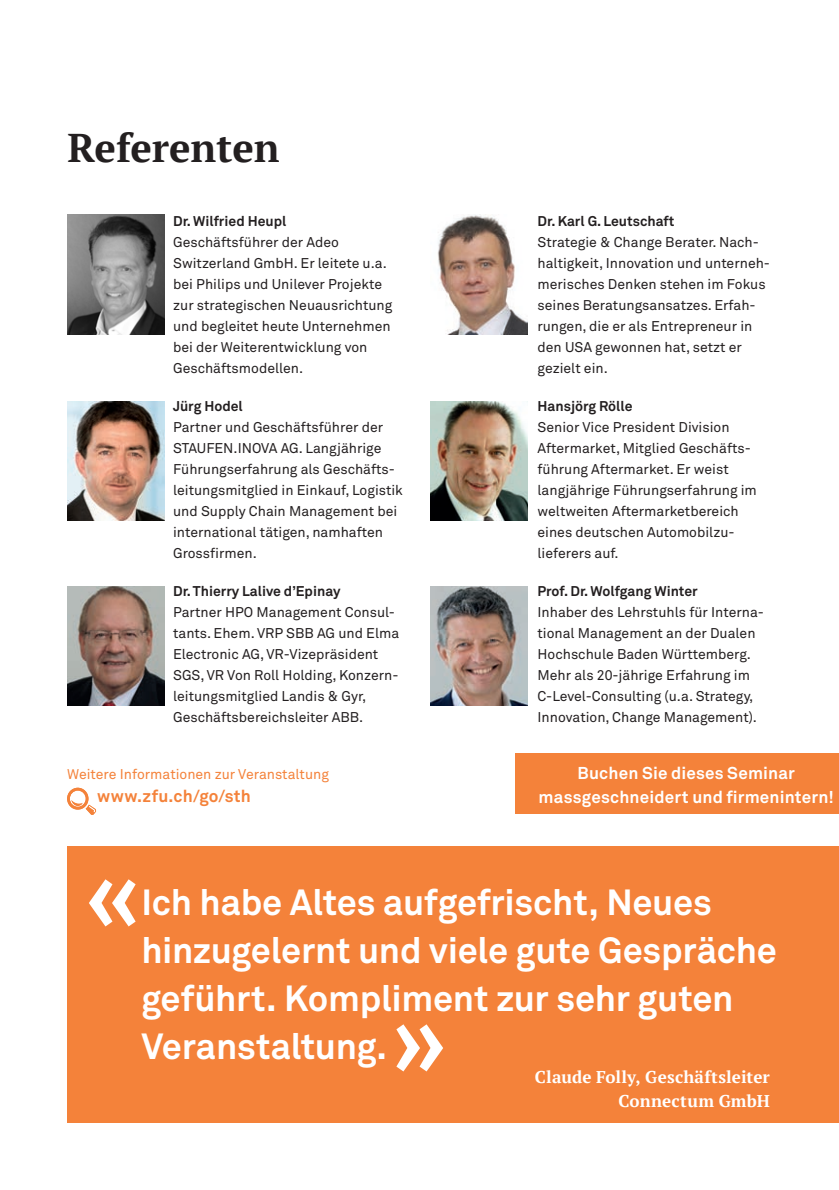
<style>
.page{position:relative;width:839px;height:1190px;background:#fff}
.page>*{position:absolute;margin:0;border:0;box-sizing:border-box;transform-origin:0 0}
.t1{font:700 96px "Akkurat Office";color:#fff}
.t2{font:700 40px "PT Serif";color:#231f20}
.t3{font:700 36px/48px "Akkurat Office";letter-spacing:-.005em;color:#fff}
.t4{font:700 17px/24px "Akkurat Office";letter-spacing:.01em;color:#fff;text-align:center}
.t5{font:700 17px/24px "PT Serif";letter-spacing:.005em;color:#fff;text-align:right}
.t6{font:700 17px "Akkurat Office";letter-spacing:.015em;color:#f4823a}
.t7{font:14px/21px "Akkurat Office";color:#231f20}
.t8{font:700 14px "Akkurat Office";color:#231f20}
.t9{font:14px "Akkurat Office";color:#f4823a}
</style>
<div class="page">
<div style="left:68px;top:846px;width:770px;height:276px;background:#f4823a"></div>
<svg style="left:67px;top:787px;width:29px;height:28px"></svg>
<img style="left:68px;top:215px;width:96px;height:119px">
<img style="left:68px;top:401px;width:96px;height:119px">
<img style="left:68px;top:586px;width:96px;height:119px">
<img style="left:437px;top:215px;width:90px;height:119px">
<img style="left:430px;top:401px;width:97px;height:119px">
<img style="left:430px;top:586px;width:97px;height:119px">
<div style="left:515px;top:753px;width:323px;height:61px;background:#f4823a"></div>
<h2 class="t2" style="left:68px;top:121px;width:213px">Referenten</h2>
<p class="t8" style="left:173px;top:212px;width:115px">Dr. Wilfried Heupl</p>
<p class="t7" style="left:173px;top:232px;width:221px">Geschäftsführer der Adeo<br>Switzerland GmbH. Er leitete u.a. bei Philips und Unilever Projekte zur strategischen Neuausrichtung und begleitet heute Unternehmen bei der Weiterentwicklung von<br>Geschäftsmodellen.</p>
<p class="t8" style="left:173px;top:397px;width:71px">Jürg Hodel</p>
<p class="t7" style="left:173px;top:417px;width:231px">Partner und Geschäftsführer der<br>STAUFEN.INOVA AG. Langjährige<br>Führungserfahrung als Geschäfts&shy;leitungsmitglied in Einkauf, Logistik und Supply Chain Management bei international tätigen, namhaften<br>Grossfirmen.</p>
<p class="t8" style="left:173px;top:582px;width:169px">Dr. Thierry Lalive d’Epinay</p>
<p class="t7" style="left:173px;top:602px;width:227px">Partner HPO Management Consul&shy;tants. Ehem. VRP SBB AG und Elma<br>Electronic AG, VR-Vizepräsident<br>SGS, VR Von Roll Holding, Konzern&shy;leitungsmitglied Landis &amp; Gyr,<br>Geschäftsbereichsleiter ABB.</p>
<p class="t9" style="left:67px;top:766px;width:263px">Weitere Informationen zur Veranstaltung</p>
<p class="t6" style="left:97px;top:785px;width:155px">www.zfu.ch/go/sth</p>
<p class="t8" style="left:537px;top:212px;width:138px">Dr. Karl G. Leutschaft</p>
<p class="t7" style="left:537px;top:232px;width:234px">Strategie &amp; Change Berater. Nach&shy;haltigkeit, Innovation und unterneh&shy;merisches Denken stehen im Fokus seines Beratungsansatzes. Erfah&shy;rungen, die er als Entrepreneur in den USA gewonnen hat, setzt er gezielt ein.</p>
<p class="t8" style="left:537px;top:397px;width:96px">Hansjörg Rölle</p>
<p class="t7" style="left:537px;top:417px;width:221px">Senior Vice President Division<br>Aftermarket, Mitglied Geschäfts&shy;führung Aftermarket. Er weist langjährige Führungserfahrung im weltweiten Aftermarketbereich eines deutschen Automobilzu&shy;lieferers auf.</p>
<p class="t8" style="left:537px;top:582px;width:162px">Prof. Dr. Wolfgang Winter</p>
<p class="t7" style="left:537px;top:602px;width:228px">Inhaber des Lehrstuhls für Interna&shy;tional Management an der Dualen Hochschule Baden Württemberg.<br>Mehr als 20-jährige Erfahrung im C-Level-Consulting (u.a. Strategy, Innovation, Change Management).</p>
<p class="t4" style="left:538px;top:760px;width:297px">Buchen Sie dieses Seminar massgeschneidert und firmenintern!</p>
<h1 class="t1" style="left:84px;top:838px;width:58px">«</h1>
<h3 class="t3" style="left:141px;top:879px;width:636px">Ich habe Altes aufgefrischt, Neues hinzugelernt und viele gute Gespräche geführt. Kompliment zur sehr guten<br>Veranstaltung.</h3>
<p class="t5" style="left:534px;top:1065px;width:236px">Claude Folly, Geschäftsleiter<br>Connectum GmbH</p>
<h1 class="t1" style="left:391px;top:983px;width:58px">»</h1>
</div>
